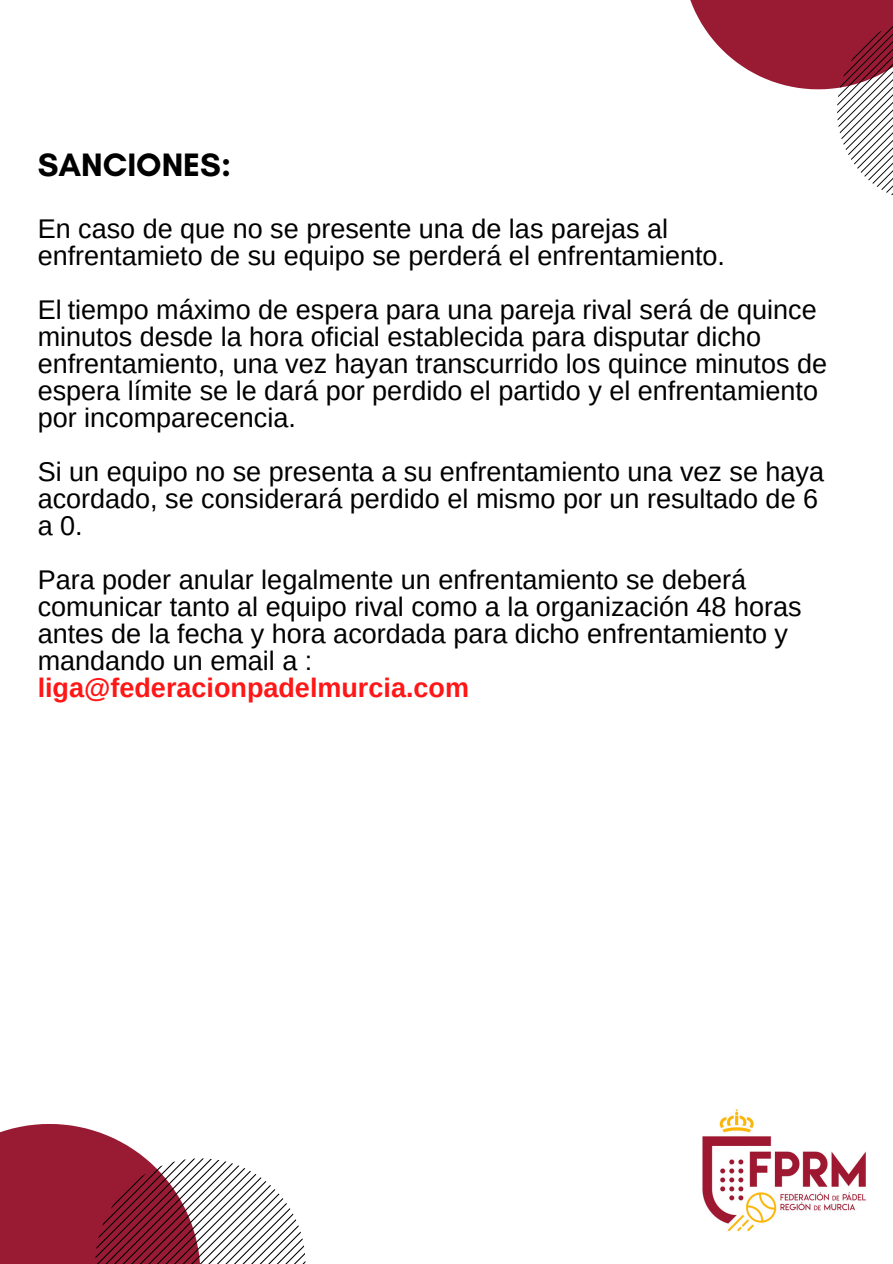
<style>
.page{position:relative;width:893px;height:1264px;background:#fff}
.page>*{position:absolute;margin:0;border:0;box-sizing:border-box;transform-origin:0 0}
.t1{font:700 33px "Glacial Indifference";color:#000}
.t2{font:27px/27px "Arimo";color:#000}
.t3{font:700 27px "Arimo";color:#ff1616}
</style>
<div class="page">
<svg style="left:690px;top:0;width:202px;height:89px;fill:#991b33"></svg>
<svg style="left:837px;top:17px;width:55px;height:178px"></svg>
<svg style="left:0;top:1124px;width:145px;height:139px;background:#a02c42"></svg>
<svg style="left:95px;top:1158px;width:210px;height:105px"></svg>
<img style="left:702px;top:1109px;width:164px;height:123px">
<p class="t1" style="left:38px;top:144px;width:195px">SANCIONES:</p>
<p class="t2" style="left:38px;top:215px;width:688px">En caso de que no se presente una de las parejas al enfrentamieto de su equipo se perderá el enfrentamiento.</p>
<p class="t2" style="left:38px;top:296px;width:790px">El tiempo máximo de espera para una pareja rival será de quince minutos desde la hora oficial establecida para disputar dicho enfrentamiento, una vez hayan transcurrido los quince minutos de espera límite se le dará por perdido el partido y el enfrentamiento por incomparecencia.</p>
<p class="t2" style="left:38px;top:458px;width:787px">Si un equipo no se presenta a su enfrentamiento una vez se haya acordado, se considerará perdido el mismo por un resultado de 6 a 0.</p>
<p class="t2" style="left:38px;top:566px;width:765px">Para poder anular legalmente un enfrentamiento se deberá comunicar tanto al equipo rival como a la organización 48 horas antes de la fecha y hora acordada para dicho enfrentamiento y mandando un email a :</p>
<p class="t3" style="left:38px;top:672px;width:433px">liga@federacionpadelmurcia.com</p>
</div>
